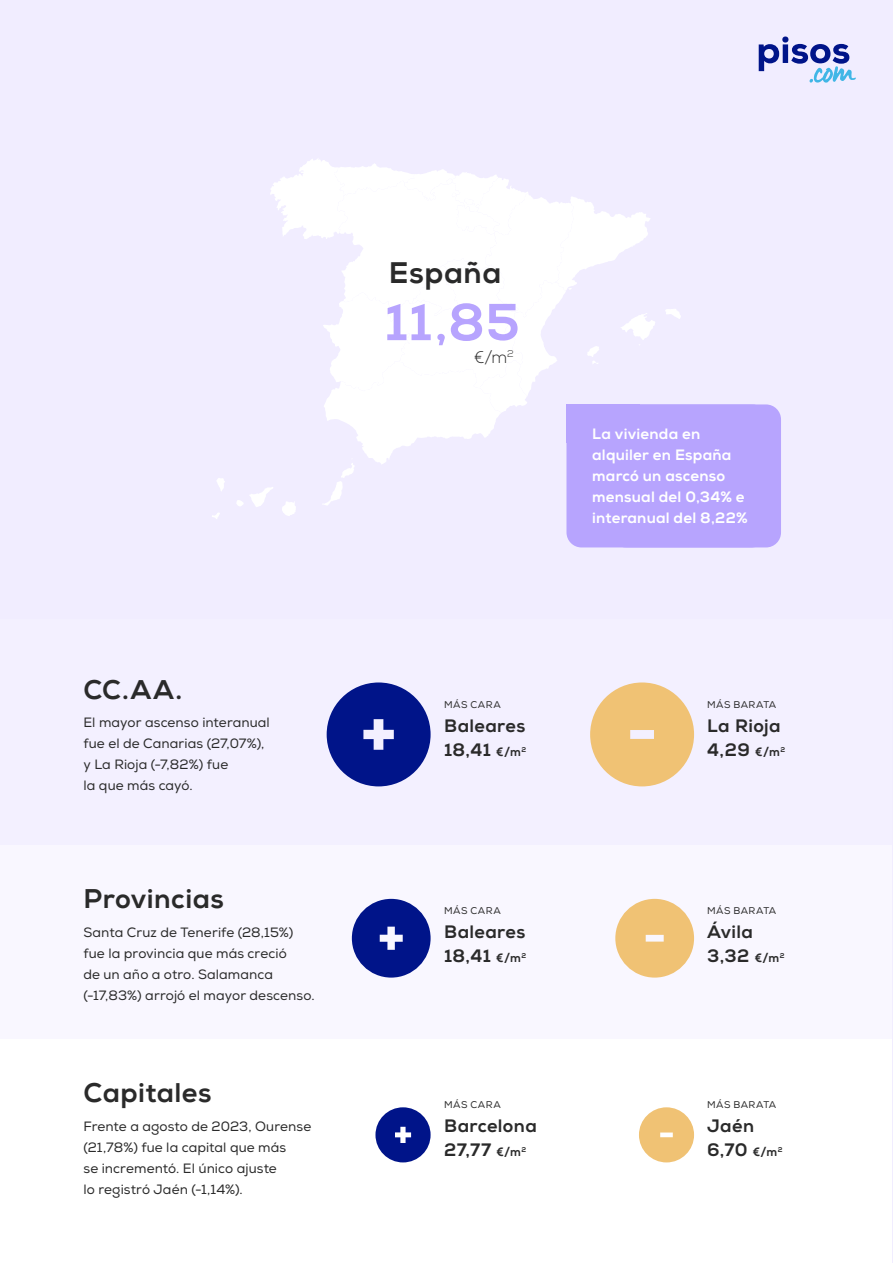
<style>
.page{position:relative;width:893px;height:1263px;background:#f1edff}
.page>*{position:absolute;margin:0;border:0;box-sizing:border-box;transform-origin:0 0}
.t1{font:800 51.9px "Nexa";color:#b7a4fe}
.t2{font:800 29.7px "Nexa";letter-spacing:.02em;color:#2a2a2a}
.t3{font:800 27px "Nexa";letter-spacing:.015em;color:#2a2a2a}
.t4{font:800 18px "Nexa";letter-spacing:.02em;color:#2a2a2a}
.t5{font:300 16.8px "Nexa";color:#2a2a2a}
.t6{font:800 15px/21px "Nexa";letter-spacing:.015em;color:#fff}
.t7{font:13.5px/21px "Nexa";letter-spacing:.005em;color:#2a2a2a}
.t8{font:9.75px "Nexa";letter-spacing:.045em;color:#2a2a2a}
.s1{font-size:12px}
</style>
<div class="page">
<svg style="left:759px;top:36px;width:97px;height:47px"></svg>
<svg style="left:212px;top:159px;width:469px;height:360px"></svg>
<div style="left:566px;top:404px;width:215px;height:143px;background:#b7a4fe;border-radius:15px"></div>
<div style="left:1px;top:845px;width:891px;height:194px;background:#f9f7ff"></div>
<div style="left:1px;top:1039px;width:891px;height:224px;background:#fff"></div>
<svg style="left:375px;top:1107px;width:56px;height:55px"></svg>
<svg style="left:639px;top:1107px;width:55px;height:55px"></svg>
<svg style="left:327px;top:682px;width:104px;height:104px"></svg>
<svg style="left:590px;top:682px;width:104px;height:104px"></svg>
<svg style="left:352px;top:899px;width:79px;height:78px"></svg>
<svg style="left:615px;top:899px;width:79px;height:78px"></svg>
<p class="t3" style="left:83px;top:673px;width:100px">CC.AA.</p>
<p class="t7" style="left:83px;top:712px;width:188px">El mayor ascenso interanual fue el de Canarias (27,07%), y La Rioja (-7,82%) fue<br>la que más cayó.</p>
<p class="t3" style="left:83px;top:882px;width:142px">Provincias</p>
<p class="t7" style="left:83px;top:922px;width:233px">Santa Cruz de Tenerife (28,15%) fue la provincia que más creció<br>de un año a otro. Salamanca (-17,83%) arrojó el mayor descenso.</p>
<p class="t3" style="left:83px;top:1076px;width:130px">Capitales</p>
<p class="t7" style="left:83px;top:1116px;width:229px">Frente a agosto de 2023, Ourense (21,78%) fue la capital que más<br>se incrementó. El único ajuste<br>lo registró Jaén (-1,14%).</p>
<p class="t2" style="left:389px;top:254px;width:114px">España</p>
<p class="t1" style="left:385px;top:290px;width:137px">11,85</p>
<p class="t5" style="left:474px;top:347px;width:41px">€/m<sup>2</sup></p>
<p class="t6" style="left:592px;top:424px;width:157px">La vivienda en alquiler en España marcó un ascenso mensual del 0,34% e interanual del 8,22%</p>
<p class="t8" style="left:444px;top:699px;width:58px">MÁS CARA</p>
<p class="t4" style="left:444px;top:715px;width:83px">Baleares</p>
<p class="t4" style="left:444px;top:739px;width:83px">18,41 <span class="s1">€/m</span><sup>2</sup></p>
<p class="t8" style="left:444px;top:904px;width:58px">MÁS CARA</p>
<p class="t4" style="left:444px;top:920px;width:83px">Baleares</p>
<p class="t4" style="left:444px;top:944px;width:83px">18,41 <span class="s1">€/m</span><sup>2</sup></p>
<p class="t8" style="left:444px;top:1099px;width:58px">MÁS CARA</p>
<p class="t4" style="left:444px;top:1115px;width:94px">Barcelona</p>
<p class="t4" style="left:444px;top:1139px;width:84px">27,77 <span class="s1">€/m</span><sup>2</sup></p>
<p class="t8" style="left:707px;top:699px;width:71px">MÁS BARATA</p>
<p class="t4" style="left:707px;top:715px;width:75px">La Rioja</p>
<p class="t4" style="left:707px;top:739px;width:79px">4,29 <span class="s1">€/m</span><sup>2</sup></p>
<p class="t8" style="left:707px;top:904px;width:71px">MÁS BARATA</p>
<p class="t4" style="left:707px;top:920px;width:47px">Ávila</p>
<p class="t4" style="left:707px;top:944px;width:79px">3,32 <span class="s1">€/m</span><sup>2</sup></p>
<p class="t8" style="left:707px;top:1099px;width:71px">MÁS BARATA</p>
<p class="t4" style="left:707px;top:1115px;width:48px">Jaén</p>
<p class="t4" style="left:707px;top:1139px;width:77px">6,70 <span class="s1">€/m</span><sup>2</sup></p>
</div>
